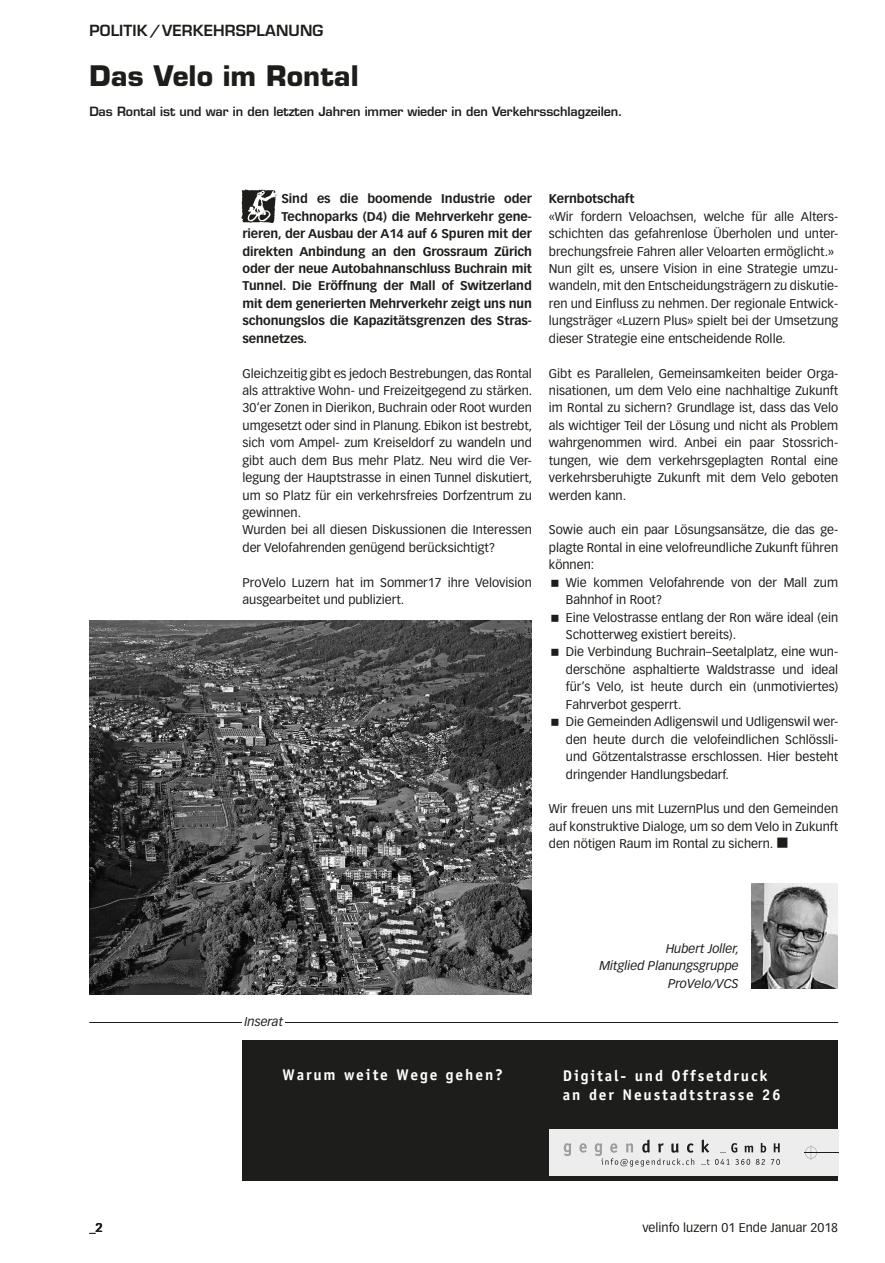
<style>
.page{position:relative;width:885px;height:1263px;background:#fff}
.page>*{position:absolute;margin:0;border:0;box-sizing:border-box;transform-origin:0 0}
.t1{font:700 27.6px "Eurostile";letter-spacing:.005em;color:#1d1d1b}
.t2{font:700 15.6px/18.6px "Officina Sans";letter-spacing:.12em;color:#fff}
.t3{font:600 15px "Eurostile";letter-spacing:.01em;color:#1d1d1b}
.t4{font:12.45px/17.4px "Vectora LH";color:#1d1d1b}
.t5{font:700 12.45px "Vectora LH";letter-spacing:-.005em;color:#1d1d1b}
.t6{font:600 12.45px "Eurostile";letter-spacing:-.005em;color:#1d1d1b}
.t7{font:italic 12.45px/17.4px "Vectora LH";color:#1d1d1b;text-align:right}
</style>
<div class="page">
<img style="left:241px;top:189px;width:36px;height:33px">
<img style="left:89px;top:621px;width:442px;height:373px">
<img style="left:751px;top:884px;width:86px;height:104px">
<div style="left:243px;top:1040px;width:595px;height:140px;background:#1d1d1b"></div>
<div style="left:549px;top:1129px;width:289px;height:47px;background:#ededed"></div>
<svg style="left:805px;top:1145px;width:11px;height:15px"></svg>
<hr style="left:803px;top:1152px;width:35px;height:1px;background:#1d1d1b">
<svg style="left:563px;top:1143px;width:8px;height:13px"></svg>
<svg style="left:579px;top:1143px;width:7px;height:9px"></svg>
<svg style="left:701px;top:1139px;width:8px;height:14px"></svg>
<svg style="left:720px;top:1143px;width:17px;height:10px"></svg>
<svg style="left:744px;top:1145px;width:9px;height:7px"></svg>
<svg style="left:760px;top:1143px;width:6px;height:9px"></svg>
<svg style="left:773px;top:1143px;width:6px;height:9px"></svg>
<svg style="left:594px;top:1139px;width:100px;height:27px"></svg>
<svg style="left:701px;top:1159px;width:8px;height:6px"></svg>
<svg style="left:715px;top:1159px;width:14px;height:6px"></svg>
<svg style="left:735px;top:1159px;width:29px;height:6px"></svg>
<svg style="left:771px;top:1159px;width:8px;height:6px"></svg>
<hr style="left:89px;top:1022px;width:749px;height:1px;background:#1d1d1b">
<div style="left:242px;top:1017px;width:43px;height:15px;background:#fff"></div>
<p class="t3" style="left:89px;top:21px;width:236px">POLITIK /VERKEHRSPLANUNG</p>
<h1 class="t1" style="left:89px;top:59px;width:271px">Das Velo im Rontal</h1>
<p class="t6" style="left:89px;top:104px;width:534px">Das Rontal ist und war in den letzten Jahren immer wieder in den Verkehrsschlagzeilen.</p>
<p class="t5" style="left:281px;top:191px;width:252px">Sind es die boomende Industrie oder</p>
<p class="t5" style="left:281px;top:209px;width:252px">Technoparks (D4) die Mehrverkehr gene-</p>
<p class="t5" style="left:242px;top:226px;width:291px">rieren, der Ausbau der A14 auf 6 Spuren mit der</p>
<p class="t5" style="left:242px;top:244px;width:291px">direkten Anbindung an den Grossraum Zürich</p>
<p class="t5" style="left:242px;top:261px;width:291px">oder der neue Autobahnanschluss Buchrain mit</p>
<p class="t5" style="left:242px;top:278px;width:291px">Tunnel. Die Eröffnung der Mall of Switzerland</p>
<p class="t5" style="left:242px;top:296px;width:291px">mit dem generierten Mehrverkehr zeigt uns nun</p>
<p class="t5" style="left:242px;top:313px;width:291px">schonungslos die Kapazitätsgrenzen des Stras-</p>
<p class="t5" style="left:242px;top:331px;width:66px">sennetzes.</p>
<p class="t4" style="left:242px;top:365px;width:291px">Gleichzeitig gibt es jedoch Bestrebungen, das Rontal als attraktive Wohn- und Freizeitgegend zu stärken.<br>30‘er Zonen in Dierikon, Buchrain oder Root wurden umgesetzt oder sind in Planung. Ebikon ist bestrebt, sich vom Ampel- zum Kreiseldorf zu wandeln und gibt auch dem Bus mehr Platz. Neu wird die Ver&shy;legung der Hauptstrasse in einen Tunnel diskutiert, um so Platz für ein verkehrsfreies Dorfzentrum zu gewinnen.<br>Wurden bei all diesen Diskussionen die Interessen der Velofahrenden genügend berücksichtigt?</p>
<p class="t4" style="left:242px;top:574px;width:291px">ProVelo Luzern hat im Sommer17 ihre Velovision ausgearbeitet und publiziert.</p>
<p class="t5" style="left:549px;top:191px;width:87px">Kernbotschaft</p>
<p class="t4" style="left:549px;top:208px;width:291px">«Wir fordern Veloachsen, welche für alle Alters&shy;schichten das gefahrenlose Überholen und unter&shy;brechungsfreie Fahren aller Veloarten ermöglicht.» Nun gilt es, unsere Vision in eine Strategie umzu&shy;wandeln, mit den Entscheidungsträgern zu diskutie&shy;ren und Einfluss zu nehmen. Der regionale Entwick&shy;lungsträger «Luzern Plus» spielt bei der Umsetzung dieser Strategie eine entscheidende Rolle.</p>
<p class="t4" style="left:549px;top:365px;width:291px;text-align:justify">Gibt es Parallelen, Gemeinsamkeiten beider Orga&shy;nisationen, um dem Velo eine nachhaltige Zukunft im Rontal zu sichern? Grundlage ist, dass das Velo als wichtiger Teil der Lösung und nicht als Problem wahrgenommen wird. Anbei ein paar Stossrich&shy;tungen, wie dem verkehrsgeplagten Rontal eine verkehrsberuhigte Zukunft mit dem Velo geboten werden kann.</p>
<p class="t4" style="left:549px;top:521px;width:291px;text-align:justify">Sowie auch ein paar Lösungsansätze, die das ge&shy;plagte Rontal in eine velofreundliche Zukunft führen können:</p>
<p class="t4" style="left:566px;top:574px;width:274px">Wie kommen Velofahrende von der Mall zum Bahnhof in Root?<br>Eine Velostrasse entlang der Ron wäre ideal (ein Schotterweg existiert bereits).<br>Die Verbindung Buchrain–Seetalplatz, eine wun&shy;derschöne asphaltierte Waldstrasse und ideal für’s Velo, ist heute durch ein (unmotiviertes)<br>Fahrverbot gesperrt.<br>Die Gemeinden Adligenswil und Udligenswil wer&shy;den heute durch die velofeindlichen Schlössli&shy;und Götzentalstrasse erschlossen. Hier besteht dringender Handlungsbedarf.</p>
<p class="t4" style="left:549px;top:800px;width:291px;text-align:justify">Wir freuen uns mit LuzernPlus und den Gemeinden auf konstruktive Dialoge, um so dem Velo in Zukunft den nötigen Raum im Rontal zu sichern.</p>
<p class="t7" style="left:244px;top:1013px;width:40px">Inserat</p>
<p class="t7" style="left:599px;top:940px;width:141px">Hubert Joller,<br>Mitglied Planungsgruppe<br>ProVelo/VCS</p>
<p class="t2" style="left:282px;top:1065px;width:222px">Warum weite Wege gehen?</p>
<p class="t2" style="left:563px;top:1066px;width:219px">Digital- und Offsetdruck an der Neustadtstrasse 26</p>
<p class="t5" style="left:89px;top:1220px;width:15px">_2</p>
<p class="t4" style="left:642px;top:1219px;width:197px">velinfo luzern 01 Ende Januar 2018</p>
</div>
